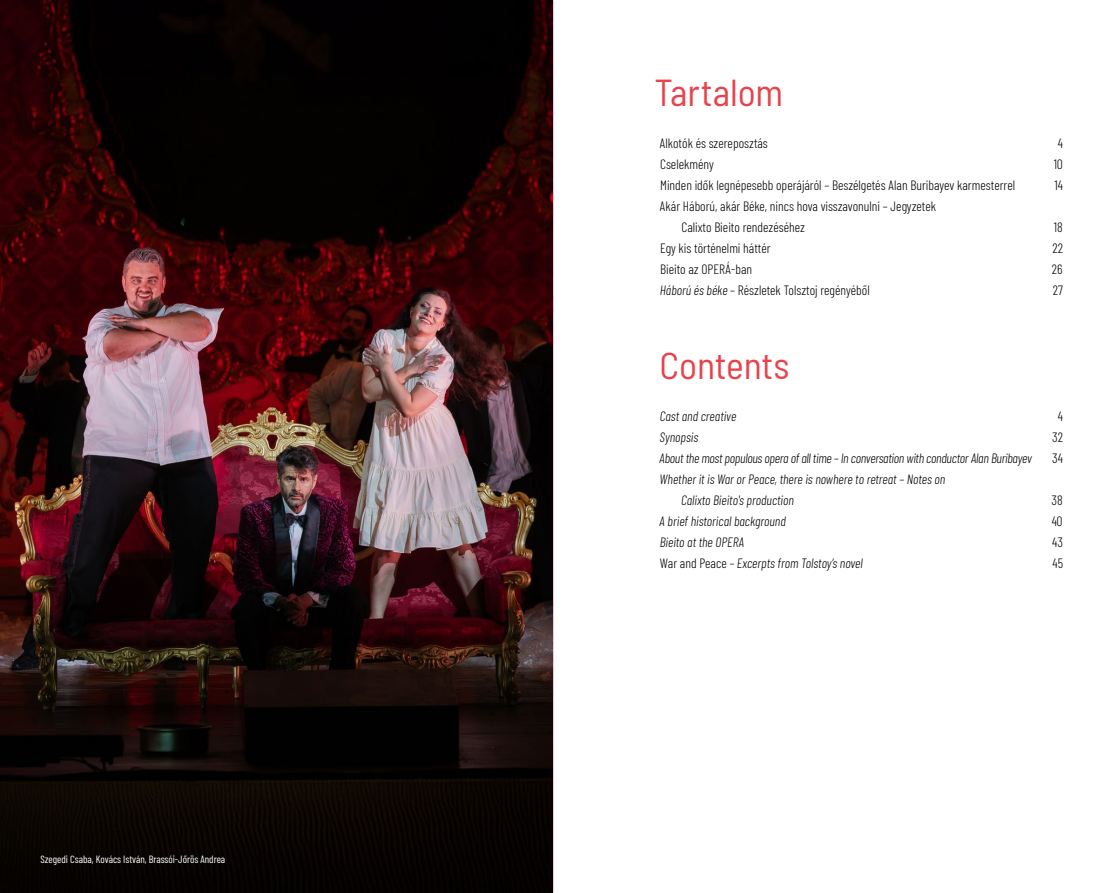
<style>
.page{position:relative;width:1106px;height:893px;background:#fff}
.page>*{position:absolute;margin:0;border:0;box-sizing:border-box;transform-origin:0 0}
.t1{font:semi-condensed 37.5px "Barlow";letter-spacing:-.005em;color:#e8424b}
.t2{font:300 13.5px/21px "Barlow Condensed";color:#000}
.t3{font:italic 300 13.5px/21px "Barlow Condensed";color:#000}
.t4{font:italic 300 13.5px "Barlow Condensed";letter-spacing:-.02em;color:#000}
.t5{font:10.5px "Barlow Condensed";letter-spacing:.01em;color:#fff}
.s1{font-style:italic}
.s2{font-style:normal}
</style>
<div class="page">
<img style="left:0;top:0;width:553px;height:893px">
<p class="t5" style="left:48px;top:850px;width:199px">Szegedi Csaba, Kovács István, Brassói-Jőrös Andrea</p>
<p class="t5" style="left:40px;top:852px;width:186px">Szegedi Csaba, Kovács István, Brassói-Jőrös Andrea</p>
<h1 class="t1" style="left:654px;top:65px;width:130px">Tartalom</h1>
<p class="t2" style="left:659px;top:132px;width:110px">Alkotók és szereposztás</p>
<p class="t2" style="left:1057px;top:132px;width:7px">4</p>
<p class="t2" style="left:660px;top:153px;width:55px">Cselekmény</p>
<p class="t2" style="left:1053px;top:153px;width:10px">10</p>
<p class="t2" style="left:660px;top:174px;width:356px">Minden idők legnépesebb operájáról – Beszélgetés Alan Buribayev karmesterrel</p>
<p class="t2" style="left:1054px;top:174px;width:10px">14</p>
<p class="t2" style="left:681px;top:195px;width:256px;text-indent:-22px">Akár Háború, akár Béke, nincs hova visszavonulni – Jegyzetek<br>Calixto Bieito rendezéséhez</p>
<p class="t2" style="left:1053px;top:216px;width:10px">18</p>
<p class="t2" style="left:660px;top:237px;width:112px">Egy kis történelmi háttér</p>
<p class="t2" style="left:1052px;top:237px;width:12px">22</p>
<p class="t2" style="left:660px;top:258px;width:94px">Bieito az OPERÁ-ban</p>
<p class="t2" style="left:1051px;top:258px;width:12px">26</p>
<p class="t2" style="left:659px;top:279px;width:211px"><span class="s1">Háború és béke</span> – Részletek Tolsztoj regényéből</p>
<p class="t2" style="left:1053px;top:279px;width:12px">27</p>
<h1 class="t1" style="left:659px;top:338px;width:131px">Contents</h1>
<p class="t3" style="left:659px;top:405px;width:78px">Cast and creative</p>
<p class="t2" style="left:1057px;top:405px;width:7px">4</p>
<p class="t3" style="left:659px;top:426px;width:40px">Synopsis</p>
<p class="t2" style="left:1052px;top:426px;width:12px">32</p>
<p class="t4" style="left:659px;top:450px;width:374px">About the most populous opera of all time – In conversation with conductor Alan Buribayev</p>
<p class="t2" style="left:1052px;top:447px;width:12px">34</p>
<p class="t3" style="left:681px;top:468px;width:266px;text-indent:-21px">Whether it is War or Peace, there is nowhere to retreat – Notes on<br>Calixto Bieito's production</p>
<p class="t2" style="left:1051px;top:489px;width:13px">38</p>
<p class="t3" style="left:659px;top:510px;width:128px">A brief historical background</p>
<p class="t2" style="left:1051px;top:510px;width:12px">40</p>
<p class="t3" style="left:659px;top:531px;width:86px">Bieito at the OPERA</p>
<p class="t2" style="left:1052px;top:531px;width:12px">43</p>
<p class="t3" style="left:660px;top:552px;width:204px"><span class="s2">War and Peace</span> – Excerpts from Tolstoy’s novel</p>
<p class="t2" style="left:1052px;top:552px;width:12px">45</p>
</div>
